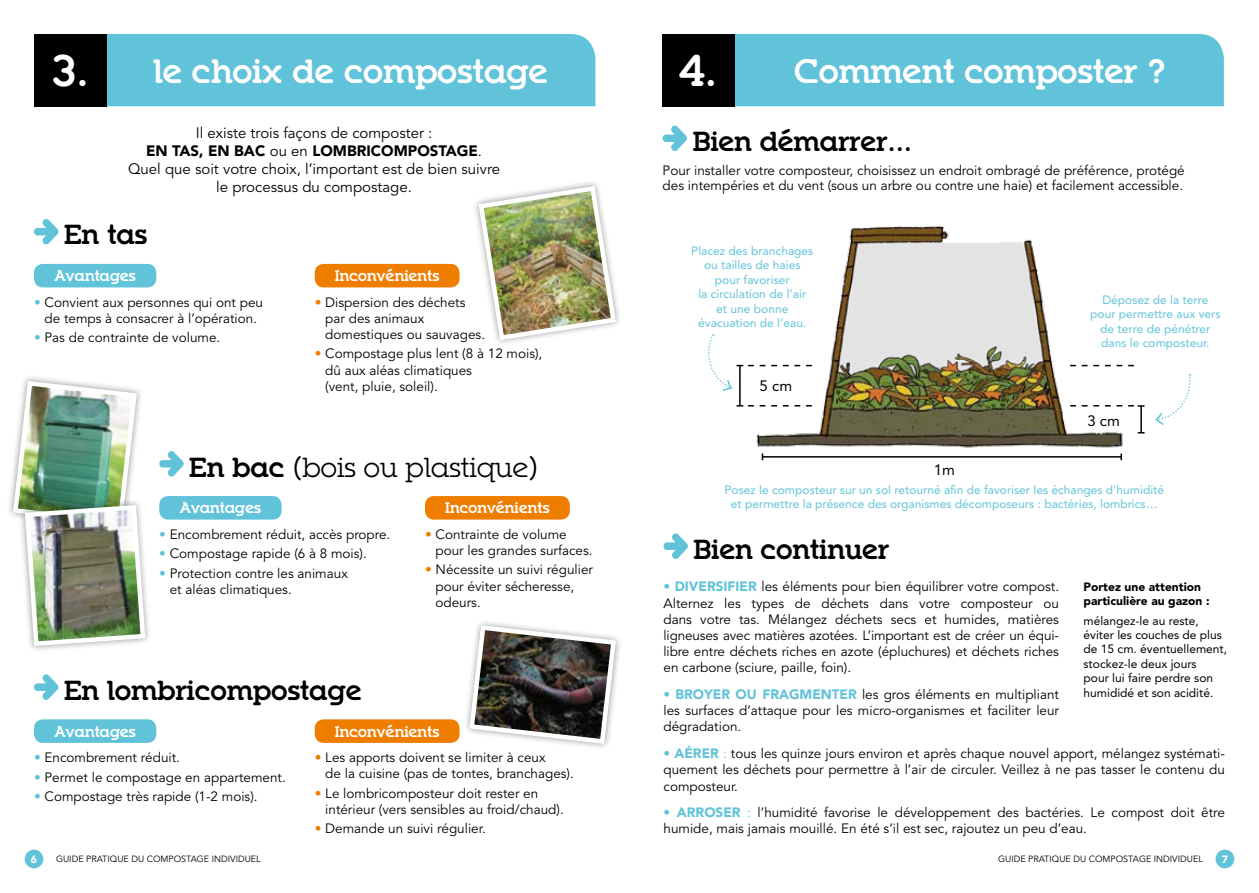
<style>
.page{position:relative;width:1259px;height:893px;background:#fff}
.page>*{position:absolute;margin:0;border:0;box-sizing:border-box;transform-origin:0 0}
.t1{font:700 33px "Ponsi Rounded Slab";color:#fff}
.t2{font:700 27px "Ponsi Rounded Slab";color:#000}
.t3{font:27px "Ponsi Rounded Slab";color:#000}
.t4{font:15px/18px "Avenir";color:#000;text-align:center}
.t5{font:700 15px "Ponsi Rounded Slab";color:#fff}
.t6{font:15px "Avenir";color:#000}
.t7{font:13.5px/16.2px "Avenir";color:#000}
.t8{font:12px/14.4px "Avenir";color:#61c3d9;text-align:center}
.t9{font:12px/14.4px "Avenir";color:#000}
.t10{font:900 12px/14.4px "Avenir";color:#000}
.t11{font:900 10.5px "Avenir";color:#fff}
.t12{font:9px "Avenir";color:#000}
.s1{font-size:43.05px}
.s2{font-weight:900}
.s3{color:#61c3d9}
.s4{color:#ef7d00}
.s5{font-weight:700}
.s6{font-weight:900;color:#61c3d9}
</style>
<div class="page">
<div style="left:25px;top:850px;width:18px;height:18px;background:#61c3d9;border-radius:50%"></div>
<div style="left:1215px;top:850px;width:19px;height:18px;background:#61c3d9;border-radius:50%"></div>
<img style="left:756px;top:225px;width:367px;height:236px">
<hr style="left:1225px;top:0;width:34px;height:1px;background:#000">
<svg style="left:662px;top:126px;width:25px;height:25px"></svg>
<svg style="left:663px;top:533px;width:25px;height:26px"></svg>
<svg style="left:1155px;top:374px;width:36px;height:51px"></svg>
<div style="left:106px;top:34px;width:489px;height:72px;background:#61c3d9"></div>
<div style="left:735px;top:34px;width:489px;height:72px;background:#61c3d9"></div>
<div style="left:34px;top:34px;width:72px;height:72px;background:#000"></div>
<div style="left:662px;top:34px;width:73px;height:72px;background:#000"></div>
<svg style="left:1070px;top:365px;width:64px;height:1px"></svg>
<hr style="left:739px;top:366px;width:1px;height:40px;background:#000">
<svg style="left:708px;top:334px;width:104px;height:58px"></svg>
<svg style="left:736px;top:405px;width:76px;height:2px"></svg>
<hr style="left:1140px;top:406px;width:2px;height:27px;background:#000">
<svg style="left:1070px;top:405px;width:74px;height:2px"></svg>
<hr style="left:762px;top:456px;width:359px;height:2px;background:#000">
<svg style="left:1120px;top:453px;width:2px;height:7px"></svg>
<svg style="left:761px;top:453px;width:2px;height:7px"></svg>
<svg style="left:34px;top:219px;width:24px;height:25px"></svg>
<div style="left:34px;top:264px;width:122px;height:23px;background:#61c3d9;border-radius:9px"></div>
<div style="left:315px;top:264px;width:144px;height:23px;background:#ef7d00;border-radius:9px"></div>
<svg style="left:159px;top:451px;width:25px;height:26px"></svg>
<div style="left:159px;top:496px;width:122px;height:24px;background:#61c3d9;border-radius:9px"></div>
<div style="left:425px;top:496px;width:145px;height:24px;background:#ef7d00;border-radius:9px"></div>
<svg style="left:34px;top:674px;width:24px;height:26px"></svg>
<div style="left:34px;top:719px;width:122px;height:24px;background:#61c3d9;border-radius:9px"></div>
<div style="left:315px;top:719px;width:144px;height:24px;background:#ef7d00;border-radius:9px"></div>
<img style="left:11px;top:378px;width:137px;height:270px">
<img style="left:467px;top:623px;width:151px;height:123px">
<img style="left:476px;top:183px;width:142px;height:160px">
<h1 class="t1" style="left:51px;top:49px;width:498px"><span class="s1">3.</span> le choix de compostage</h1>
<h1 class="t1" style="left:679px;top:49px;width:487px"><span class="s1">4.</span> Comment composter ?</h1>
<p class="t4" style="left:128px;top:125px;width:373px">Il existe trois façons de composter :<br><span class="s2">EN TAS, EN BAC</span> ou en <span class="s2">LOMBRICOMPOSTAGE</span>.<br>Quel que soit votre choix, l’important est de bien suivre le processus du compostage.</p>
<h2 class="t2" style="left:692px;top:124px;width:221px">Bien démarrer…</h2>
<p class="t7" style="left:662px;top:163px;width:523px;line-height:15px">Pour installer votre composteur, choisissez un endroit ombragé de préférence, protégé des intempéries et du vent (sous un arbre ou contre une haie) et facilement accessible.</p>
<h2 class="t2" style="left:64px;top:217px;width:85px">En tas</h2>
<p class="t5" style="left:54px;top:266px;width:83px">Avantages</p>
<p class="t5" style="left:335px;top:266px;width:106px">Inconvénients</p>
<p class="t7" style="left:34px;top:294px;width:231px;text-align:center"><span class="s3">•</span> Convient aux personnes qui ont peu de temps à consacrer à l’opération.</p>
<p class="t7" style="left:34px;top:330px;width:188px"><span class="s3">•</span> Pas de contrainte de volume.</p>
<p class="t7" style="left:325px;top:294px;width:161px;text-indent:-11px"><span class="s4">•</span> Dispersion des déchets par des animaux domestiques ou sauvages.</p>
<p class="t7" style="left:325px;top:346px;width:219px;text-indent:-11px"><span class="s4">•</span> Compostage plus lent (8 à 12 mois), dû aux aléas climatiques<br>(vent, pluie, soleil).</p>
<h2 class="t3" style="left:189px;top:449px;width:350px"><span class="s5">En bac</span> (bois ou plastique)</h2>
<p class="t5" style="left:180px;top:498px;width:83px">Avantages</p>
<p class="t5" style="left:445px;top:498px;width:106px">Inconvénients</p>
<p class="t7" style="left:159px;top:526px;width:233px"><span class="s3">•</span> Encombrement réduit, accès propre.</p>
<p class="t7" style="left:159px;top:546px;width:209px"><span class="s3">•</span> Compostage rapide (6 à 8 mois).</p>
<p class="t7" style="left:170px;top:565px;width:180px;text-indent:-11px"><span class="s3">•</span> Protection contre les animaux et aléas climatiques.</p>
<h2 class="t2" style="left:64px;top:672px;width:299px">En lombricompostage</h2>
<p class="t7" style="left:435px;top:526px;width:159px;text-indent:-11px"><span class="s4">•</span> Contrainte de volume pour les grandes surfaces.</p>
<p class="t7" style="left:435px;top:562px;width:159px;text-indent:-11px"><span class="s4">•</span> Nécessite un suivi régulier pour éviter sécheresse, odeurs.</p>
<p class="t5" style="left:54px;top:721px;width:83px">Avantages</p>
<p class="t5" style="left:335px;top:721px;width:106px">Inconvénients</p>
<p class="t7" style="left:34px;top:750px;width:147px"><span class="s3">•</span> Encombrement réduit.</p>
<p class="t7" style="left:34px;top:769px;width:253px"><span class="s3">•</span> Permet le compostage en appartement.</p>
<p class="t7" style="left:34px;top:789px;width:225px"><span class="s3">•</span> Compostage très rapide (1-2 mois).</p>
<p class="t7" style="left:325px;top:750px;width:250px;text-indent:-11px"><span class="s4">•</span> Les apports doivent se limiter à ceux<br>de la cuisine (pas de tontes, branchages).</p>
<p class="t7" style="left:325px;top:785px;width:240px;text-indent:-11px"><span class="s4">•</span> Le lombricomposteur doit rester en intérieur (vers sensibles au froid/chaud).</p>
<p class="t7" style="left:315px;top:821px;width:173px"><span class="s4">•</span> Demande un suivi régulier.</p>
<p class="t8" style="left:691px;top:244px;width:124px">Placez des branchages ou tailles de haies pour favoriser<br>la circulation de l’air<br>et une bonne évacuation de l’eau.</p>
<p class="t6" style="left:759px;top:377px;width:34px">5 cm</p>
<p class="t6" style="left:933px;top:461px;width:23px">1m</p>
<p class="t8" style="left:1090px;top:292px;width:132px">Déposez de la terre pour permettre aux vers de terre de pénétrer dans le composteur.</p>
<p class="t6" style="left:1087px;top:412px;width:34px">3 cm</p>
<p class="t8" style="left:724px;top:482px;width:441px">Posez le composteur sur un sol retourné afin de favoriser les échanges d’humidité et permettre la présence des organismes décomposeurs : bactéries, lombrics…</p>
<h2 class="t2" style="left:693px;top:532px;width:197px">Bien continuer</h2>
<p class="t7" style="left:663px;top:579px;width:397px;text-align:justify"><span class="s3">•</span> <span class="s6">DIVERSIFIER</span> les éléments pour bien équilibrer votre compost.<br>Alternez les types de déchets dans votre composteur ou dans votre tas. Mélangez déchets secs et humides, matières ligneuses avec matières azotées. L’important est de créer un équi&shy;libre entre déchets riches en azote (épluchures) et déchets riches en carbone (sciure, paille, foin).</p>
<p class="t7" style="left:663px;top:687px;width:397px;text-align:justify"><span class="s3">•</span> <span class="s6">BROYER OU FRAGMENTER</span> les gros éléments en multipliant les surfaces d’attaque pour les micro-organismes et faciliter leur dégradation.</p>
<p class="t7" style="left:663px;top:746px;width:563px;text-align:justify"><span class="s3">•</span> <span class="s6">AÉRER</span> <span class="s3">:</span> tous les quinze jours environ et après chaque nouvel apport, mélangez systémati&shy;quement les déchets pour permettre à l’air de circuler. Veillez à ne pas tasser le contenu du composteur.</p>
<p class="t7" style="left:663px;top:805px;width:563px"><span class="s3">•</span> <span class="s6">ARROSER</span> <span class="s3">:</span> l’humidité favorise le développement des bactéries. Le compost doit être humide, mais jamais mouillé. En été s’il est sec, rajoutez un peu d’eau.</p>
<p class="t10" style="left:1083px;top:579px;width:128px">Portez une attention particulière au gazon :</p>
<p class="t9" style="left:1083px;top:613px;width:145px">mélangez-le au reste, éviter les couches de plus de 15 cm. éventuellement, stockez-le deux jours<br>pour lui faire perdre son humididé et son acidité.</p>
<p class="t11" style="left:31px;top:853px;width:8px">6</p>
<p class="t12" style="left:56px;top:854px;width:206px">GUIDE PRATIQUE DU COMPOSTAGE INDIVIDUEL</p>
<p class="t12" style="left:998px;top:854px;width:206px">GUIDE PRATIQUE DU COMPOSTAGE INDIVIDUEL</p>
<p class="t11" style="left:1221px;top:853px;width:8px">7</p>
</div>
